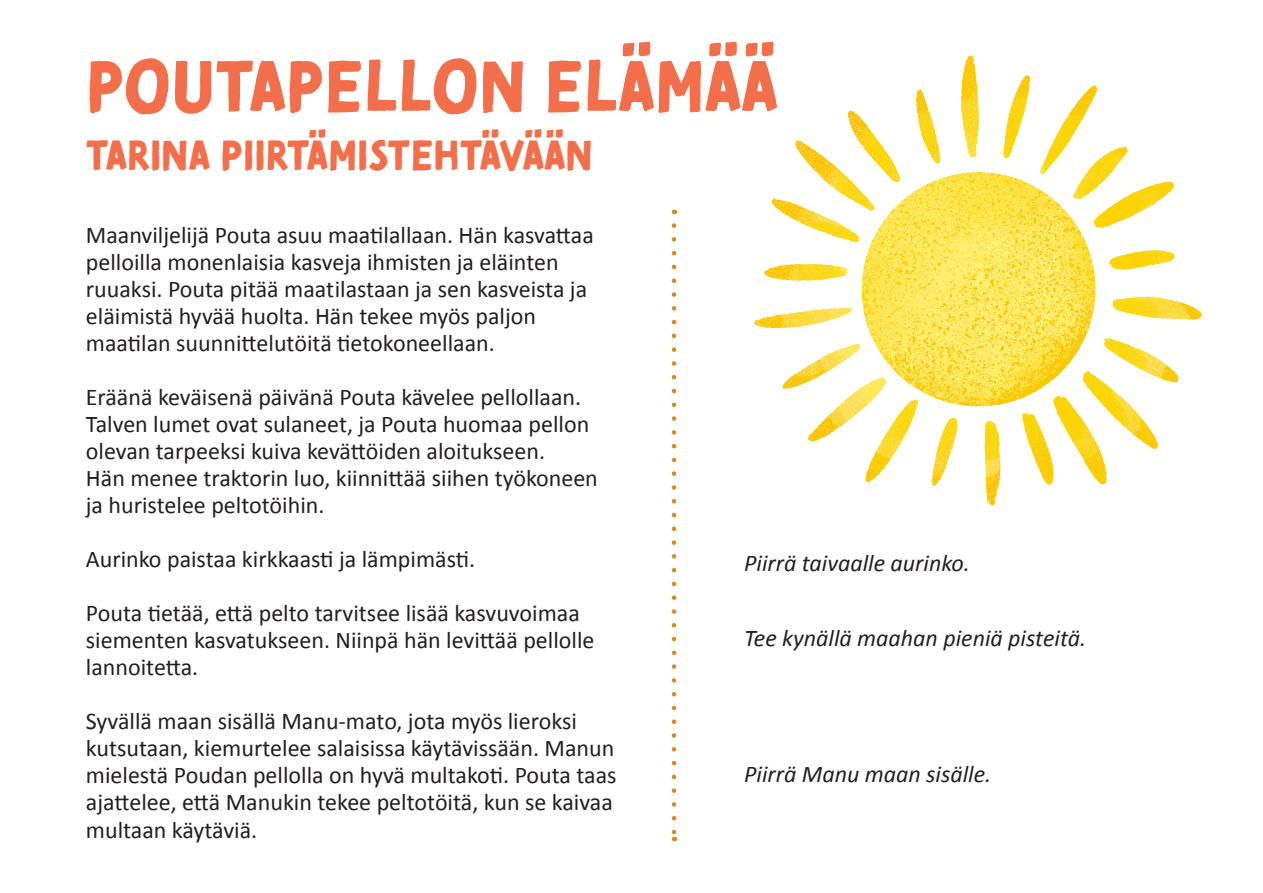
<style>
.page{position:relative;width:1263px;height:893px;background:#fff}
.page>*{position:absolute;margin:0;border:0;box-sizing:border-box;transform-origin:0 0}
.t1{font:72px "Tomarik Brush";color:#f36f4b}
.t2{font:42px "Tomarik Brush";color:#f36f4b}
.t3{font:24px/27px "Calibri";color:#231f20}
.t4{font:italic 24px "Calibri";color:#231f20}
</style>
<div class="page">
<svg style="left:672px;top:226px;width:4px;height:615px"></svg>
<img style="left:754px;top:55px;width:448px;height:451px">
<h1 class="t1" style="left:86px;top:21px;width:693px">POUTAPELLON ELÄMÄÄ</h1>
<h2 class="t2" style="left:86px;top:117px;width:509px">TARINA PIIRTÄMISTEHTÄVÄÄN</h2>
<p class="t3" style="left:86px;top:221px;width:509px">Maanviljelijä Pouta asuu maatilallaan. Hän kasvattaa pelloilla monenlaisia kasveja ihmisten ja eläinten ruuaksi. Pouta pitää maatilastaan ja sen kasveista ja eläimistä hyvää huolta. Hän tekee myös paljon maatilan suunnittelutöitä tietokoneellaan.</p>
<p class="t3" style="left:86px;top:383px;width:513px">Eräänä keväisenä päivänä Pouta kävelee pellollaan.<br>Talven lumet ovat sulaneet, ja Pouta huomaa pellon olevan tarpeeksi kuiva kevättöiden aloitukseen.<br>Hän menee traktorin luo, kiinnittää siihen työkoneen ja huristelee peltotöihin.</p>
<p class="t3" style="left:86px;top:545px;width:391px">Aurinko paistaa kirkkaasti ja lämpimästi.</p>
<p class="t3" style="left:86px;top:599px;width:510px">Pouta tietää, että pelto tarvitsee lisää kasvuvoimaa siementen kasvatukseen. Niinpä hän levittää pellolle lannoitetta.</p>
<p class="t3" style="left:86px;top:707px;width:532px">Syvällä maan sisällä Manu-mato, jota myös lieroksi kutsutaan, kiemurtelee salaisissa käytävissään. Manun mielestä Poudan pellolla on hyvä multakoti. Pouta taas ajattelee, että Manukin tekee peltotöitä, kun se kaivaa multaan käytäviä.</p>
<p class="t4" style="left:744px;top:546px;width:227px">Piirrä taivaalle aurinko.</p>
<p class="t4" style="left:744px;top:622px;width:343px">Tee kynällä maahan pieniä pisteitä.</p>
<p class="t4" style="left:744px;top:758px;width:249px">Piirrä Manu maan sisälle.</p>
</div>
